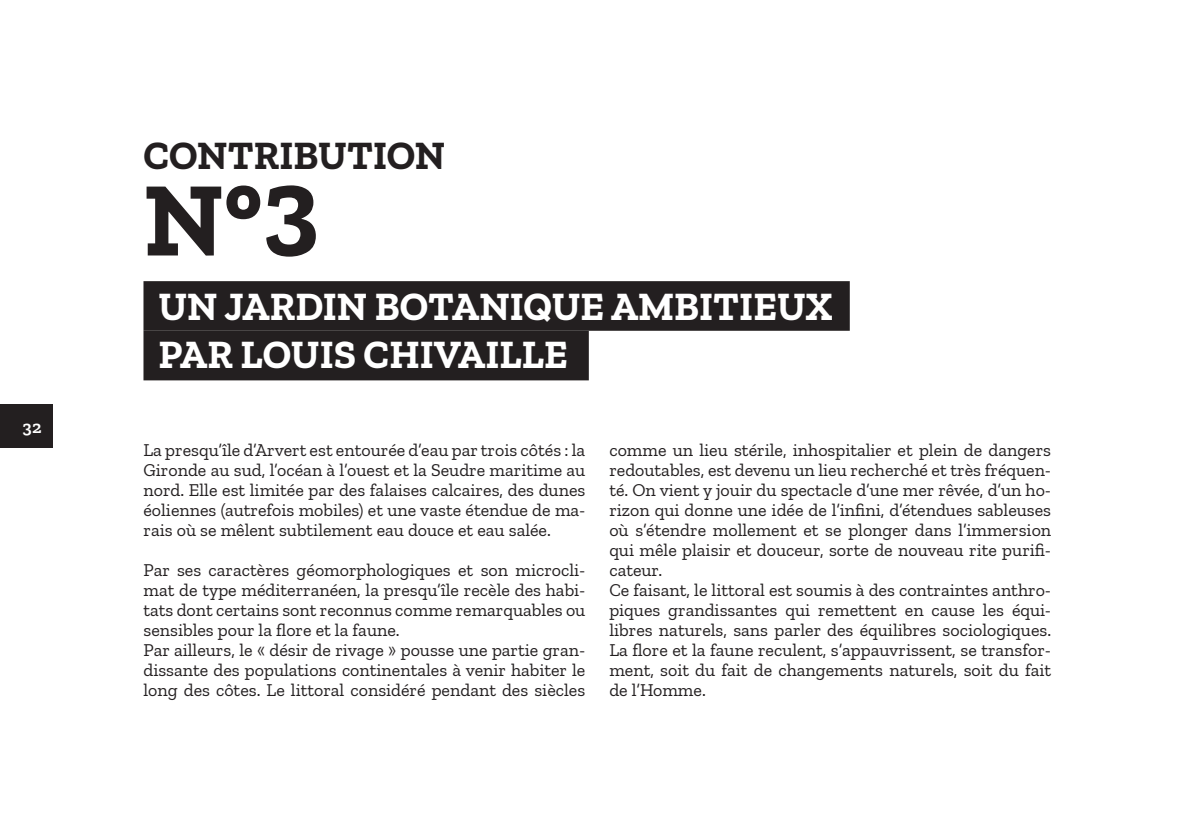
<style>
.page{position:relative;width:1192px;height:839px;background:#fff}
.page>*{position:absolute;margin:0;border:0;box-sizing:border-box;transform-origin:0 0}
.t1{font:700 106px "Zilla Slab";color:#231f20}
.t2{font:700 40px/48px "Zilla Slab";color:#fff}
.t3{font:700 40px "Zilla Slab";color:#231f20}
.t4{font:18px/20px "Zilla Slab";color:#231f20}
.t5{font:600 18px "Zilla Slab";color:#fff}
</style>
<div class="page">
<div style="left:0;top:404px;width:52px;height:44px;background:#231f20"></div>
<div style="left:144px;top:282px;width:704px;height:48px;background:#231f20"></div>
<div style="left:143px;top:281px;width:706px;height:50px;border:2px solid #231f20"></div>
<div style="left:144px;top:332px;width:443px;height:47px;background:#231f20"></div>
<div style="left:143px;top:331px;width:445px;height:49px;border:2px solid #231f20"></div>
<p class="t5" style="left:22px;top:416px;width:21px">32</p>
<h2 class="t3" style="left:143px;top:133px;width:303px">CONTRIBUTION</h2>
<h1 class="t1" style="left:143px;top:159px;width:177px">N°3</h1>
<h2 class="t2" style="left:158px;top:282px;width:675px">UN JARDIN BOTANIQUE AMBITIEUX<br>PAR LOUIS CHIVAILLE</h2>
<p class="t4" style="left:143px;top:440px;width:443px;text-align:justify">La presqu’île d’Arvert est entourée d’eau par trois côtés : la Gironde au sud, l’océan à l’ouest et la Seudre maritime au nord. Elle est limitée par des falaises calcaires, des dunes éoliennes (autrefois mobiles) et une vaste étendue de ma&shy;rais où se mêlent subtilement eau douce et eau salée.</p>
<p class="t4" style="left:143px;top:560px;width:443px">Par ses caractères géomorphologiques et son microcli&shy;mat de type méditerranéen, la presqu’île recèle des habi&shy;tats dont certains sont reconnus comme remarquables ou sensibles pour la flore et la faune.<br>Par ailleurs, le « désir de rivage » pousse une partie gran&shy;dissante des populations continentales à venir habiter le long des côtes. Le littoral considéré pendant des siècles</p>
<p class="t4" style="left:609px;top:440px;width:443px">comme un lieu stérile, inhospitalier et plein de dangers redoutables, est devenu un lieu recherché et très fréquen&shy;té. On vient y jouir du spectacle d’une mer rêvée, d’un ho&shy;rizon qui donne une idée de l’infini, d’étendues sableuses où s’étendre mollement et se plonger dans l’immersion qui mêle plaisir et douceur, sorte de nouveau rite purifi&shy;cateur.<br>Ce faisant, le littoral est soumis à des contraintes anthro&shy;piques grandissantes qui remettent en cause les équi&shy;libres naturels, sans parler des équilibres sociologiques.<br>La flore et la faune reculent, s’appauvrissent, se transfor&shy;ment, soit du fait de changements naturels, soit du fait de l’Homme.</p>
</div>
